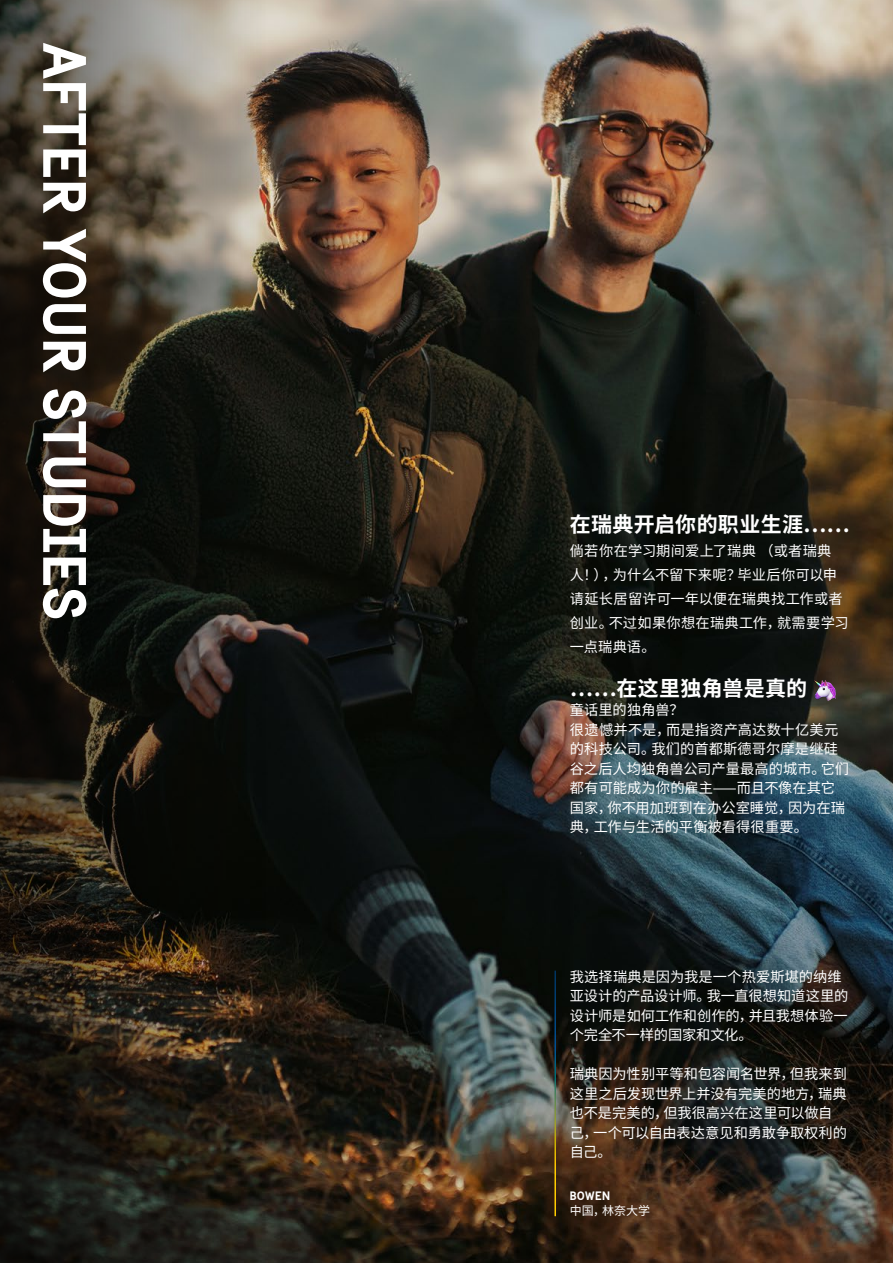
<style>
.page{position:relative;width:893px;height:1263px;background:#fff}
.page>*{position:absolute;margin:0;border:0;box-sizing:border-box;transform-origin:0 0}
.t1{font:700 60px "Sweden Sans";letter-spacing:.005em;color:#fff}
.t2{font:700 21px "Noto Sans SC";letter-spacing:.015em;color:#fff}
.t3{font:14.25px/19.5px "Noto Sans SC";color:#fff}
.t4{font:12px "Noto Sans SC";color:#fff}
.t5{font:700 12px "Sweden Sans";letter-spacing:.025em;color:#fff}
</style>
<div class="page">
<img style="left:265px;top:0;width:628px;height:1263px">
<svg style="left:0;top:0;width:265px;height:1263px;background:#302b22"></svg>
<hr style="left:554px;top:971px;width:2px;height:245px;background:#fff">
<svg style="left:810px;top:677px;width:28px;height:28px"></svg>
<h1 class="t1" style="left:102px;top:43px;width:579px;rotate:90deg">AFTER YOUR STUDIES</h1>
<h2 class="t2" style="left:570px;top:513px;width:282px">在瑞典开启你的职业生涯……</h2>
<p class="t3" style="left:570px;top:539px;width:281px;line-height:24px">倘若你在学习期间爱上了瑞典 （或者瑞典人！），为什么不留下来呢？毕业后你可以申请延长居留许可一年以便在瑞典找工作或者创业。不过如果你想在瑞典工作，就需要学习一点瑞典语。</p>
<h2 class="t2" style="left:570px;top:676px;width:239px">……在这里独角兽是真的</h2>
<p class="t3" style="left:570px;top:701px;width:281px">童话里的独角兽？<br>很遗憾并不是，而是指资产高达数十亿美元的科技公司。我们的首都斯德哥尔摩是继硅谷之后人均独角兽公司产量最高的城市。它们都有可能成为你的雇主——而且不像在其它国家，你不用加班到在办公室睡觉，因为在瑞典，工作与生活的平衡被看得很重要。</p>
<p class="t3" style="left:570px;top:967px;width:280px">我选择瑞典是因为我是一个热爱斯堪的纳维亚设计的产品设计师。我一直很想知道这里的设计师是如何工作和创作的，并且我想体验一个完全不一样的国家和文化。</p>
<p class="t3" style="left:570px;top:1065px;width:279px">瑞典因为性别平等和包容闻名世界，但我来到这里之后发现世界上并没有完美的地方，瑞典也不是完美的，但我很高兴在这里可以做自己，一个可以自由表达意见和勇敢争取权利的自己。</p>
<p class="t5" style="left:570px;top:1188px;width:42px">BOWEN</p>
<p class="t4" style="left:570px;top:1203px;width:82px">中国，林奈大学</p>
</div>
